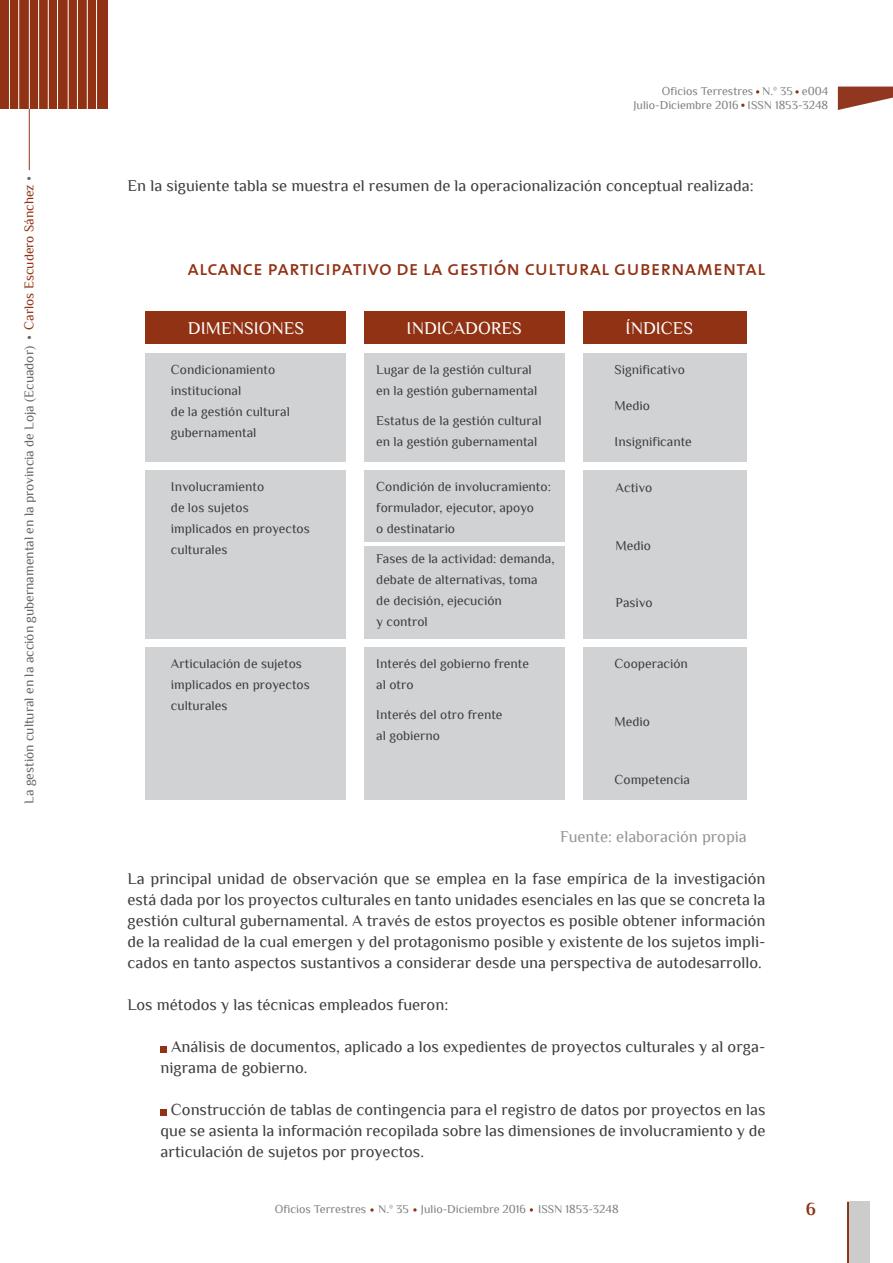
<style>
.page{position:relative;width:893px;height:1263px;background:#fff}
.page>*{position:absolute;margin:0;border:0;box-sizing:border-box;transform-origin:0 0}
.subtitulo1{font:21px "The Sans Caps";color:#913214}
.tx_principal{font:18px "Philosopher";color:#fff}
.t1{font:700 18px "Philosopher";color:#913214}
.tx_principal-2{font:16.5px/21px "Philosopher";color:#3e3e3f;text-align:justify}
.punteo{font:16.5px/21px "Philosopher";color:#3e3e3f}
.epigrafe{font:16.5px "Philosopher";color:#939598}
.tx_principal-3{font:13.5px/21px "Philosopher";color:#3e3e3f}
.t2{font:13.5px "Philosopher";color:#666}
.t3{font:13.5px "Philosopher";color:#913214}
.t4{font:12px/14.4px "Philosopher";color:#808080;text-align:right}
</style>
<div class="page">
<div style="left:0;top:0;width:107px;height:109px;background:#913214"></div>
<hr style="left:9px;top:0;width:1px;height:135px;background:#fff">
<hr style="left:87px;top:0;width:1px;height:135px;background:#fff">
<hr style="left:48px;top:0;width:1px;height:135px;background:#fff">
<hr style="left:29px;top:0;width:1px;height:135px;background:#fff">
<hr style="left:68px;top:0;width:1px;height:135px;background:#fff">
<hr style="left:18px;top:0;width:1px;height:135px;background:#fff">
<hr style="left:29px;top:109px;width:1px;height:61px;background:#913214">
<hr style="left:96px;top:0;width:1px;height:135px;background:#fff">
<hr style="left:57px;top:0;width:1px;height:135px;background:#fff">
<hr style="left:38px;top:0;width:1px;height:135px;background:#fff">
<hr style="left:77px;top:0;width:1px;height:135px;background:#fff">
<svg style="left:838px;top:87px;width:55px;height:23px"></svg>
<hr style="left:847px;top:1202px;width:3px;height:61px;background:#913214">
<div style="left:849px;top:1202px;width:21px;height:61px;background:#ccc"></div>
<svg style="left:756px;top:90px;width:3px;height:4px"></svg>
<svg style="left:795px;top:90px;width:4px;height:4px"></svg>
<svg style="left:413px;top:1208px;width:4px;height:3px"></svg>
<svg style="left:161px;top:1046px;width:6px;height:6px"></svg>
<svg style="left:161px;top:1109px;width:6px;height:6px"></svg>
<div style="left:146px;top:311px;width:200px;height:32px;background:#913214"></div>
<div style="left:364px;top:311px;width:201px;height:32px;background:#913214"></div>
<div style="left:583px;top:311px;width:163px;height:32px;background:#913214"></div>
<div style="left:146px;top:353px;width:200px;height:109px;background:#d1d2d4"></div>
<div style="left:146px;top:470px;width:200px;height:168px;background:#d1d2d4"></div>
<div style="left:146px;top:647px;width:200px;height:153px;background:#d1d2d4"></div>
<div style="left:364px;top:353px;width:201px;height:109px;background:#d1d2d4"></div>
<div style="left:364px;top:470px;width:201px;height:72px;background:#d1d2d4"></div>
<div style="left:364px;top:647px;width:201px;height:153px;background:#d1d2d4"></div>
<div style="left:364px;top:546px;width:201px;height:92px;background:#d1d2d4"></div>
<div style="left:583px;top:353px;width:163px;height:109px;background:#d1d2d4"></div>
<div style="left:583px;top:470px;width:163px;height:168px;background:#d1d2d4"></div>
<div style="left:583px;top:647px;width:163px;height:153px;background:#d1d2d4"></div>
<p class="t2" style="left:27px;top:171px;width:6px">•</p>
<p class="t3" style="left:22px;top:330px;width:147px;rotate:-90deg">Carlos Escudero Sánchez</p>
<p class="t2" style="left:22px;top:804px;width:459px;rotate:-90deg">La gestión cultural en la acción gubernamental en la provincia de Loja (Ecuador)</p>
<p class="t2" style="left:27px;top:331px;width:6px">•</p>
<p class="t4" style="left:633px;top:84px;width:196px">Oficios Terrestres N.º 35 e004<br>Julio-Diciembre 2016 ISSN 1853-3248</p>
<p class="tx_principal-2" style="left:128px;top:175px;width:628px">En la siguiente tabla se muestra el resumen de la operacionalización conceptual realizada:</p>
<p class="subtitulo1" style="left:188px;top:251px;width:579px">alcance participativo de la gestión cultural gubernamental</p>
<p class="tx_principal" style="left:188px;top:318px;width:118px">DIMENSIONES</p>
<p class="tx_principal" style="left:407px;top:318px;width:117px">INDICADORES</p>
<p class="tx_principal" style="left:626px;top:318px;width:69px">ÍNDICES</p>
<p class="tx_principal-3" style="left:171px;top:359px;width:121px">Condicionamiento institucional<br>de la gestión cultural gubernamental</p>
<p class="tx_principal-3" style="left:376px;top:359px;width:163px">Lugar de la gestión cultural en la gestión gubernamental</p>
<p class="tx_principal-3" style="left:376px;top:410px;width:167px">Estatus de la gestión cultural en la gestión gubernamental</p>
<p class="tx_principal-3" style="left:615px;top:359px;width:72px">Significativo</p>
<p class="tx_principal-3" style="left:615px;top:395px;width:37px">Medio</p>
<p class="tx_principal-3" style="left:615px;top:431px;width:79px">Insignificante</p>
<p class="tx_principal-3" style="left:616px;top:477px;width:38px">Activo</p>
<p class="tx_principal-3" style="left:376px;top:476px;width:176px">Condición de involucramiento: formulador, ejecutor, apoyo</p>
<p class="tx_principal-3" style="left:376px;top:518px;width:80px">o destinatario</p>
<p class="tx_principal-3" style="left:376px;top:548px;width:180px">Fases de la actividad: demanda, debate de alternativas, toma de decisión, ejecución<br>y control</p>
<p class="tx_principal-3" style="left:171px;top:476px;width:140px">Involucramiento<br>de los sujetos implicados en proyectos culturales</p>
<p class="tx_principal-3" style="left:616px;top:535px;width:37px">Medio</p>
<p class="tx_principal-3" style="left:616px;top:592px;width:38px">Pasivo</p>
<p class="tx_principal-3" style="left:171px;top:653px;width:140px">Articulación de sujetos implicados en proyectos culturales</p>
<p class="tx_principal-3" style="left:376px;top:653px;width:154px">Interés del gobierno frente al otro</p>
<p class="tx_principal-3" style="left:376px;top:704px;width:128px">Interés del otro frente al gobierno</p>
<p class="tx_principal-3" style="left:615px;top:654px;width:75px">Cooperación</p>
<p class="tx_principal-3" style="left:615px;top:711px;width:37px">Medio</p>
<p class="tx_principal-3" style="left:615px;top:769px;width:77px">Competencia</p>
<p class="epigrafe" style="left:560px;top:828px;width:188px">Fuente: elaboración propia</p>
<p class="tx_principal-2" style="left:128px;top:868px;width:639px">La principal unidad de observación que se emplea en la fase empírica de la investigación está dada por los proyectos culturales en tanto unidades esenciales en las que se concreta la gestión cultural gubernamental. A través de estos proyectos es posible obtener información de la realidad de la cual emergen y del protagonismo posible y existente de los sujetos impli&shy;cados en tanto aspectos sustantivos a considerar desde una perspectiva de autodesarrollo.</p>
<p class="tx_principal-2" style="left:128px;top:994px;width:322px">Los métodos y las técnicas empleados fueron:</p>
<p class="punteo" style="left:161px;top:1036px;width:606px;text-indent:11px">Análisis de documentos, aplicado a los expedientes de proyectos culturales y al orga&shy;nigrama de gobierno.</p>
<p class="punteo" style="left:161px;top:1099px;width:606px;text-align:justify;text-indent:10px">Construcción de tablas de contingencia para el registro de datos por proyectos en las que se asienta la información recopilada sobre las dimensiones de involucramiento y de articulación de sujetos por proyectos.</p>
<p class="t4" style="left:275px;top:1202px;width:345px">Oficios Terrestres N.º 35 Julio-Diciembre 2016 ISSN 1853-3248</p>
<h2 class="t1" style="left:806px;top:1199px;width:12px">6</h2>
</div>
